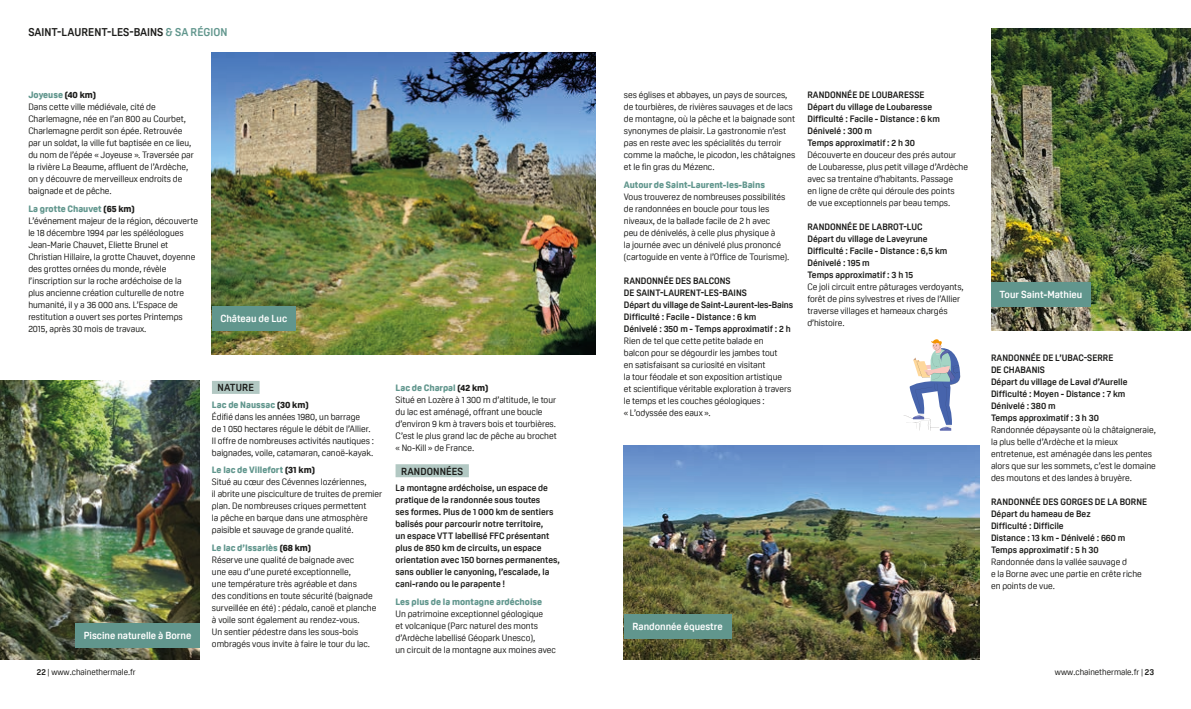
<style>
.page{position:relative;width:1191px;height:709px;background:#fff}
.page>*{position:absolute;margin:0;border:0;box-sizing:border-box;transform-origin:0 0}
.t1{font:700 11px "Oscine";color:#1d1d1b}
.t2{font:700 10px "Oscine";color:#fff}
.Sous-titre{font:700 10px "Oscine";letter-spacing:.01em;color:#1d1d1b}
.Texte{font:9px/12px "Oscine";color:#1d1d1b}
.Texte-2{font:700 9px/12px "Oscine";color:#1d1d1b}
.Sous-titre_noir{font:800 9px "Oscine";color:#61968d}
.Texte-3{font:800 9px "Oscine";color:#61968d}
.t3{font:8.5px "Oscine";color:#1d1d1b}
.s1{color:#61968d}
.s2{color:#1d1d1b}
.s3{font-weight:700}
</style>
<div class="page">
<div style="left:212px;top:381px;width:47px;height:13px;background:#b2c8c3"></div>
<div style="left:395px;top:464px;width:74px;height:13px;background:#b2c8c3"></div>
<img style="left:0;top:380px;width:200px;height:279px">
<img style="left:212px;top:52px;width:383px;height:302px">
<img style="left:991px;top:28px;width:200px;height:303px">
<img style="left:624px;top:445px;width:355px;height:214px">
<div style="left:212px;top:307px;width:84px;height:24px;background:#61968d"></div>
<div style="left:991px;top:282px;width:99px;height:25px;background:#61968d"></div>
<div style="left:624px;top:614px;width:107px;height:25px;background:#61968d"></div>
<div style="left:75px;top:623px;width:125px;height:24px;background:#61968d"></div>
<svg style="left:903px;top:339px;width:57px;height:92px"></svg>
<p class="t1" style="left:28px;top:26px;width:200px">Saint-Laurent-les-Bains <span class="s1">&amp; SA RÉGION</span></p>
<p class="Texte-2" style="left:807px;top:89px;width:119px">RANDONNÉE DE LOUBARESSE</p>
<p class="Texte-2" style="left:807px;top:101px;width:126px">Départ du village de Loubaresse</p>
<p class="Texte-2" style="left:807px;top:113px;width:134px">Difficulté : Facile - Distance : 6 km<br>Dénivelé : 300 m<br>Temps approximatif : 2 h 30</p>
<p class="Texte" style="left:807px;top:149px;width:162px">Découverte en douceur des prés autour de Loubaresse, plus petit village d’Ardèche avec sa trentaine d’habitants. Passage<br>en ligne de crête qui déroule des points<br>de vue exceptionnels par beau temps.</p>
<p class="Texte-2" style="left:807px;top:221px;width:7px">RAN</p>
<p class="Texte-2" style="left:824px;top:221px;width:100px">DONN ÉE DE LABROT-LUC</p>
<p class="Texte-2" style="left:807px;top:233px;width:122px">Départ du village de Laveyrune</p>
<p class="Texte-2" style="left:807px;top:245px;width:141px">Difficulté : Facile - Distance : 6,5 km<br>Dénivelé : 195 m<br>Temps approximatif : 3 h 15</p>
<p class="Texte" style="left:807px;top:281px;width:158px">Ce joli circuit entre pâturages verdoyants, forêt de pins sylvestres et rives de l’Allier traverse villages et hameaux chargés d’histoire.</p>
<p class="Texte" style="left:624px;top:89px;width:173px">ses églises et abbayes, un pays de sources, de tourbières, de rivières sauvages et de lacs de montagne, où la pêche et la baignade sont synonymes de plaisir. La gastronomie n’est pas en reste avec les spécialités du terroir comme la maôche, le picodon, les châtaignes et le fin gras du Mézenc.</p>
<p class="Texte-3" style="left:624px;top:179px;width:143px">Autour de Saint-Laurent-les-Bains</p>
<p class="Texte" style="left:624px;top:190px;width:167px">Vous trouverez de nombreuses possibilités de randonnées en boucle pour tous les niveaux, de la ballade facile de 2 h avec<br>peu de dénivelés, à celle plus physique à<br>la journée avec un dénivelé plus prononcé (cartoguide en vente à l’Office de Tourisme).</p>
<p class="Texte-2" style="left:624px;top:274px;width:108px">RANDONNÉE DES BALCONS<br>DE SAINT</p>
<p class="Texte-3" style="left:28px;top:90px;width:69px">Joyeuse <span class="s2">(40 km)</span></p>
<p class="Texte" style="left:28px;top:101px;width:167px">Dans cette ville médiévale, cité de Charlemagne, née en l’an 800 au Courbet, Charlemagne perdit son épée. Retrouvée par un soldat, la ville fut baptisée en ce lieu, du nom de l’épée « Joyeuse ». Traversée par la rivière La Beaume, affluent de l’Ardèche, on y découvre de merveilleux endroits de baignade et de pêche.</p>
<p class="Sous-titre_noir" style="left:28px;top:203px;width:108px">La grotte Chauvet <span class="s2">(65 km)</span></p>
<p class="Texte" style="left:28px;top:214px;width:171px">L’événement majeur de la région, découverte le 18 décembre 1994 par les spéléologues Jean-Marie Chauvet, Eliette Brunel et Christian Hillaire, la grotte Chauvet, doyenne des grottes ornées du monde, révèle l’inscription sur la roche ardéchoise de la plus ancienne création culturelle de notre humanité, il y a 36 000 ans. L’Espace de restitution a ouvert ses portes Printemps 2015, après 30 mois de travaux.</p>
<p class="Texte-2" style="left:660px;top:286px;width:15px">-LAUR</p>
<p class="Texte-2" style="left:685px;top:286px;width:63px">ENT-LES-BAINS</p>
<p class="Texte-2" style="left:624px;top:298px;width:171px">Départ du village de Saint-Laurent-les-Bains</p>
<p class="Texte-2" style="left:624px;top:310px;width:168px">Difficulté : Facile - Distance : 6 km<br>Dénivelé : 350 m - Temps approximatif : 2 h</p>
<p class="Texte" style="left:624px;top:334px;width:169px">Rien de tel que cette petite balade en<br>balcon pour se dégourdir les jambes tout<br>en satisfaisant sa curiosité en visitant<br>la tour féodale et son exposition artistique et scientifique véritable exploration à travers le temps et les couches géologiques :<br>« L’odyssée des eaux ».</p>
<p class="t2" style="left:999px;top:289px;width:84px">Tour Saint-Mathieu</p>
<p class="t2" style="left:220px;top:313px;width:68px">Château de Luc</p>
<p class="Texte-2" style="left:991px;top:352px;width:124px;text-indent:17px">DONN ÉE DE L’UBAC-SERRE<br>DE CHABANIS</p>
<p class="Texte-2" style="left:991px;top:376px;width:138px">Départ du village de Laval d’Aurelle</p>
<p class="Texte-2" style="left:991px;top:388px;width:136px">Difficulté : Moyen - Distance : 7 km<br>Dénivelé : 380 m<br>Temps approximatif : 3 h 30</p>
<p class="Texte" style="left:991px;top:424px;width:166px">Randonnée dépaysante où la châtaigneraie, la plus belle d’Ardèche et la mieux entretenue, est aménagée dans les pentes alors que sur les sommets, c’est le domaine des moutons et des landes à bruyère.</p>
<p class="Texte-2" style="left:991px;top:496px;width:158px">RANDONNÉE DES GORGES DE LA BORNE</p>
<p class="Texte-2" style="left:991px;top:508px;width:136px">Départ du hameau de Bez<br>Difficulté : Difficile<br>Distance : 13 km - Dénivelé : 660 m</p>
<p class="Texte-2" style="left:991px;top:544px;width:109px">Temps approximatif : 5 h 30</p>
<p class="Texte" style="left:991px;top:556px;width:152px">Randonnée dans la vallée sauvage d<br>e la Borne avec une partie en crête riche en points de vue.</p>
<p class="Texte-2" style="left:991px;top:352px;width:7px">RAN</p>
<p class="Sous-titre_noir" style="left:395px;top:382px;width:94px">Lac de Charpal <span class="s2">(42 km)</span></p>
<p class="Texte" style="left:395px;top:393px;width:163px">Situé en Lozère à 1 300 m d’altitude, le tour du lac est aménagé, offrant une boucle d’environ 9 km à travers bois et tourbières.<br>C’est le plus grand lac de pêche au brochet « No-Kill » de France.</p>
<p class="Sous-titre" style="left:401px;top:465px;width:64px">RANDONNÉES</p>
<p class="Texte-2" style="left:395px;top:482px;width:166px">La montagne ardéchoise, un espace de pratique de la randonnée sous toutes<br>ses formes. Plus de 1 000 km de sentiers balisés pour parcourir notre territoire,<br>un espace VTT labellisé FFC présentant plus de 850 km de circuits, un espace orientation avec 150 bornes permanentes, sans oublier le canyoning, l’escalade, la cani-rando ou le parapente !</p>
<p class="Sous-titre_noir" style="left:395px;top:596px;width:148px">Les plus de la montagne ardéchoise</p>
<p class="Texte" style="left:395px;top:607px;width:162px">Un patrimoine exceptionnel géologique<br>et volcanique (Parc naturel des monts d’Ardèche labellisé Géopark Unesco),<br>un circuit de la montagne aux moines avec</p>
<p class="Sous-titre" style="left:218px;top:382px;width:38px">NATURE</p>
<p class="Sous-titre_noir" style="left:212px;top:399px;width:98px">Lac de Naussac <span class="s2">(30 km)</span></p>
<p class="Texte" style="left:212px;top:410px;width:163px">Édifié dans les années 1980, un barrage<br>de 1 050 hectares régule le débit de l’Allier.<br>Il offre de nombreuses activités nautiques : baignades, voile, catamaran, canoë-kayak.</p>
<p class="Sous-titre_noir" style="left:212px;top:465px;width:104px">Le lac de Villefort <span class="s2">(31 km)</span></p>
<p class="Texte" style="left:212px;top:476px;width:172px">Situé au cœur des Cévennes lozériennes,<br>il abrite une pisciculture de truites de premier plan. De nombreuses criques permettent<br>la pêche en barque dans une atmosphère paisible et sauvage de grande qualité.</p>
<p class="Sous-titre_noir" style="left:212px;top:542px;width:101px">Le lac d’Issarlès <span class="s2">(68 km)</span></p>
<p class="Texte" style="left:212px;top:554px;width:166px">Réserve une qualité de baignade avec<br>une eau d’une pureté exceptionnelle,<br>une température très agréable et dans<br>des conditions en toute sécurité (baignade surveillée en été) : pédalo, canoë et planche à voile sont également au rendez-vous.<br>Un sentier pédestre dans les sous-bois ombragés vous invite à faire le tour du lac.</p>
<p class="t2" style="left:632px;top:621px;width:92px">Randonnée équestre</p>
<p class="t2" style="left:84px;top:629px;width:109px">Piscine naturelle à Borne</p>
<p class="t3" style="left:37px;top:667px;width:100px"><span class="s3">22</span> | www.chainethermale.fr</p>
<p class="t3" style="left:1055px;top:667px;width:101px">www.chainethermale.fr | <span class="s3">23</span></p>
</div>
